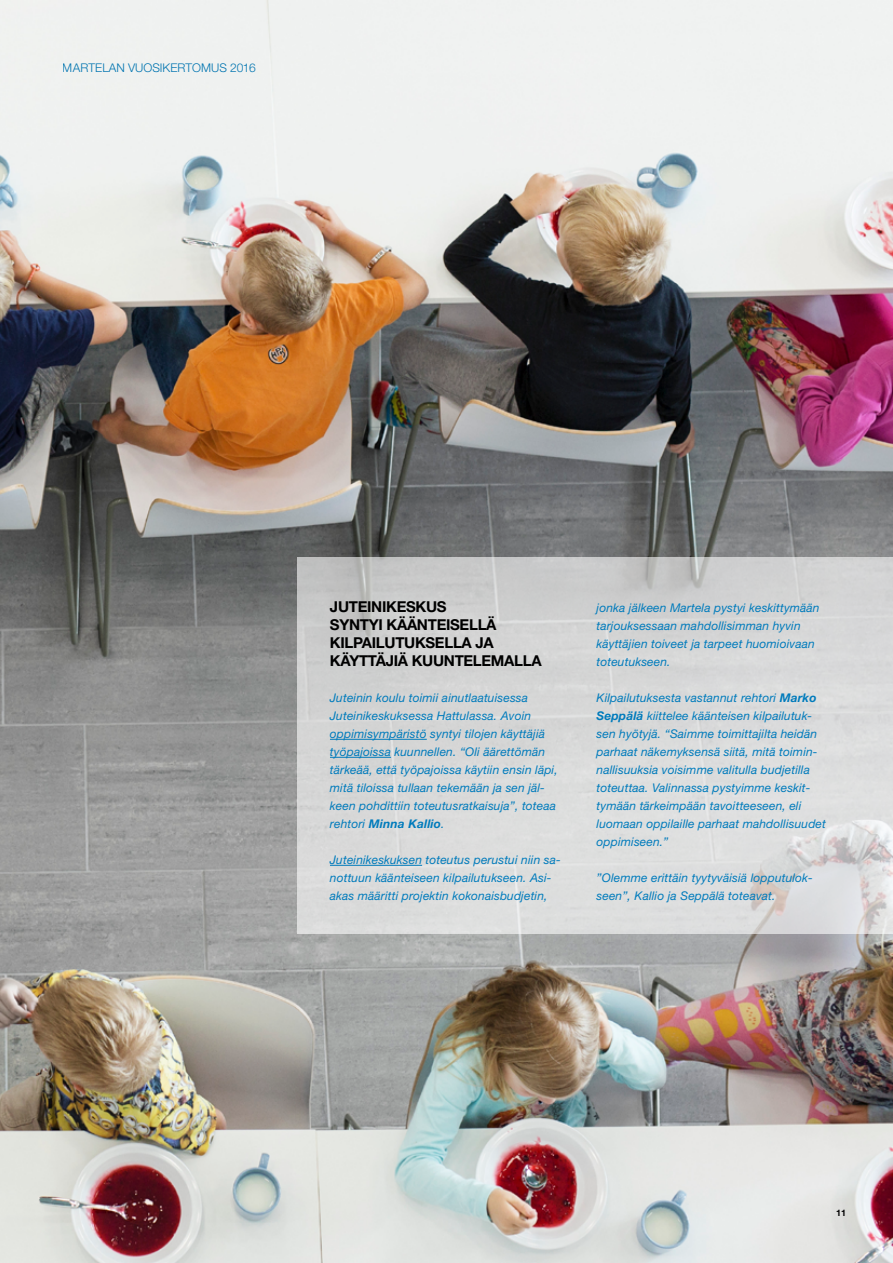
<style>
.page{position:relative;width:893px;height:1263px;background:#fff}
.page>*{position:absolute;margin:0;border:0;box-sizing:border-box;transform-origin:0 0}
.t1{font:700 15px/18px "Helvetica Neue LT Std";letter-spacing:-.02em;color:#000}
.t2{font:italic 12px/18px "Helvetica Neue LT Std";letter-spacing:.01em;color:#007bbc}
.t3{font:300 12px "Helvetica Neue LT Std";color:#007bbc}
.t4{font:700 9px "Helvetica Neue LT Std";color:#000}
.s1{font-weight:700}
</style>
<div class="page">
<img style="left:0;top:0;width:893px;height:1263px">
<svg style="left:298px;top:557px;width:595px;height:377px;background:#d6d7d7"></svg>
<hr style="left:330px;top:739px;width:97px;height:1px;background:#007bbc">
<hr style="left:330px;top:757px;width:61px;height:1px;background:#007bbc">
<hr style="left:330px;top:865px;width:92px;height:1px;background:#007bbc">
<p class="t3" style="left:63px;top:61px;width:194px">MARTELAN VUOSIKERTOMUS 2016</p>
<p class="t1" style="left:330px;top:597px;width:213px">JUTEINIKESKUS<br>SYNTYI KÄÄNTEISELLÄ<br>KILPAILUTUKSELLA JA<br>KÄYTTÄJIÄ KUUNTELEMALLA</p>
<p class="t2" style="left:330px;top:689px;width:229px">Juteinin koulu toimii ainutlaatuisessa Juteinikeskuksessa Hattulassa. Avoin oppimisympäristö syntyi tilojen käyttäjiä työpajoissa kuunnellen. “Oli äärettömän tärkeää, että työpajoissa käytiin ensin läpi, mitä tiloissa tullaan tekemään ja sen jäl&shy;keen pohdittiin toteutusratkaisuja”, toteaa rehtori <span class="s1">Minna Kallio</span>.</p>
<p class="t2" style="left:330px;top:851px;width:232px">Juteinikeskuksen toteutus perustui niin sa&shy;nottuun käänteiseen kilpailutukseen. Asi&shy;akas määritti projektin kokonaisbudjetin,</p>
<p class="t2" style="left:597px;top:599px;width:225px">jonka jälkeen Martela pystyi keskittymään tarjouksessaan mahdollisimman hyvin käyttäjien toiveet ja tarpeet huomioivaan toteutukseen.</p>
<p class="t2" style="left:597px;top:689px;width:231px">Kilpailutuksesta vastannut rehtori <span class="s1">Marko Seppälä</span> kiittelee käänteisen kilpailutuk&shy;sen hyötyjä. “Saimme toimittajilta heidän parhaat näkemyksensä siitä, mitä toimin&shy;nallisuuksia voisimme valitulla budjetilla toteuttaa. Valinnassa pystyimme keskit&shy;tymään tärkeimpään tavoitteeseen, eli luomaan oppilaille parhaat mahdollisuudet oppimiseen.”</p>
<p class="t2" style="left:597px;top:869px;width:218px">”Olemme erittäin tyytyväisiä lopputulok&shy;seen”, Kallio ja Seppälä toteavat.</p>
<p class="t4" style="left:836px;top:1207px;width:12px">11</p>
</div>
